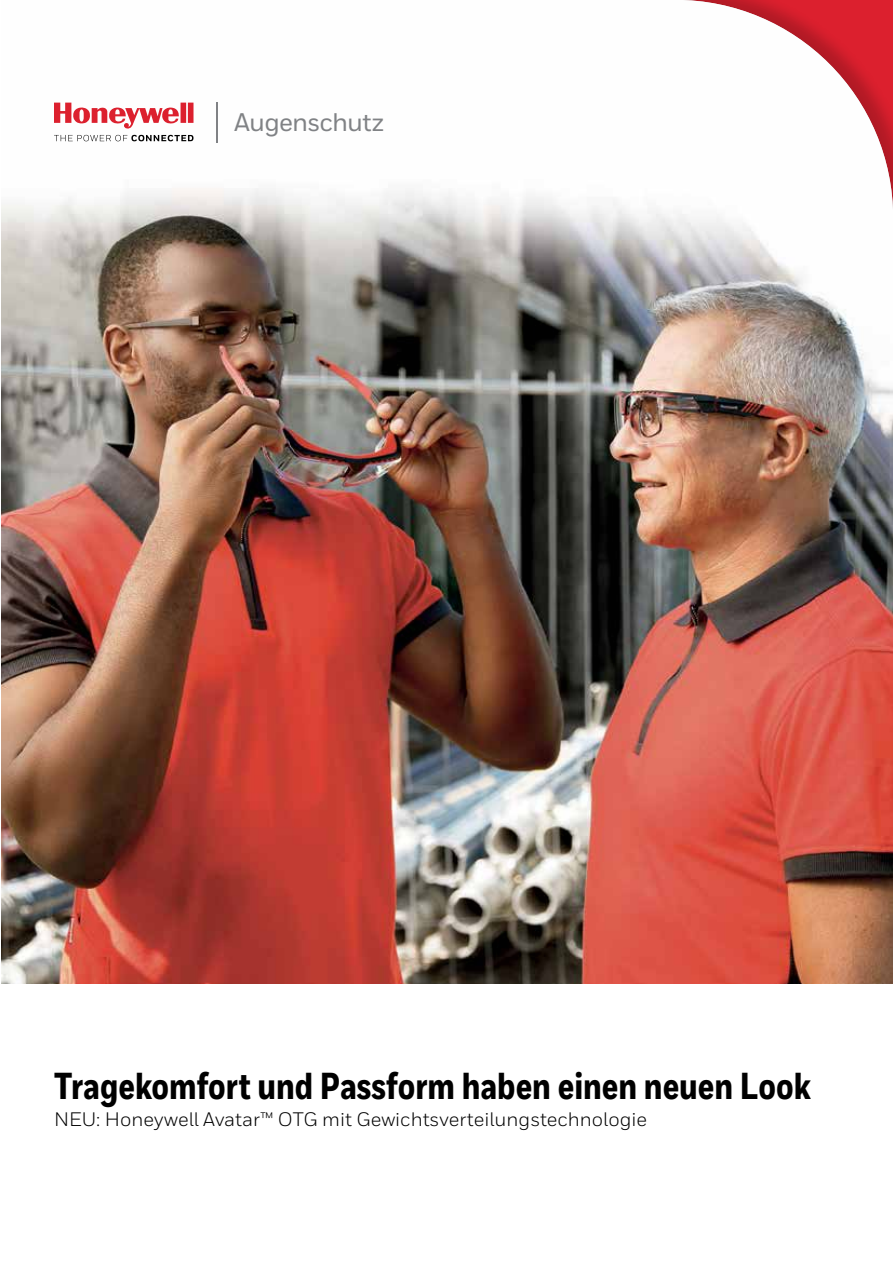
<style>
.page{position:relative;width:893px;height:1263px;background:#fff}
.page>*{position:absolute;margin:0;border:0;box-sizing:border-box;transform-origin:0 0}
.t1{font:800 37.5px "Honeywell Cond";color:#000}
.t2{font:500 25.5px "Honeywell Sans";letter-spacing:-.035em;color:#808285}
.t3{font:19.5px "Honeywell Sans";color:#000}
</style>
<div class="page">
<img style="left:1px;top:102px;width:892px;height:882px">
<div style="left:197px;top:0;width:696px;height:849px;background:#000;opacity:.2"></div>
<hr style="left:216px;top:103px;width:2px;height:40px;background:#808285">
<svg style="left:54px;top:103px;width:139px;height:26px"></svg>
<svg style="left:54px;top:135px;width:139px;height:6px"></svg>
<h2 class="t2" style="left:234px;top:107px;width:152px">Augenschutz</h2>
<h1 class="t1" style="left:54px;top:1063px;width:759px">Tragekomfort und Passform haben einen neuen Look</h1>
<p class="t3" style="left:54px;top:1107px;width:595px">NEU: Honeywell Avatar™ OTG mit Gewichtsverteilungstechnologie</p>
</div>
